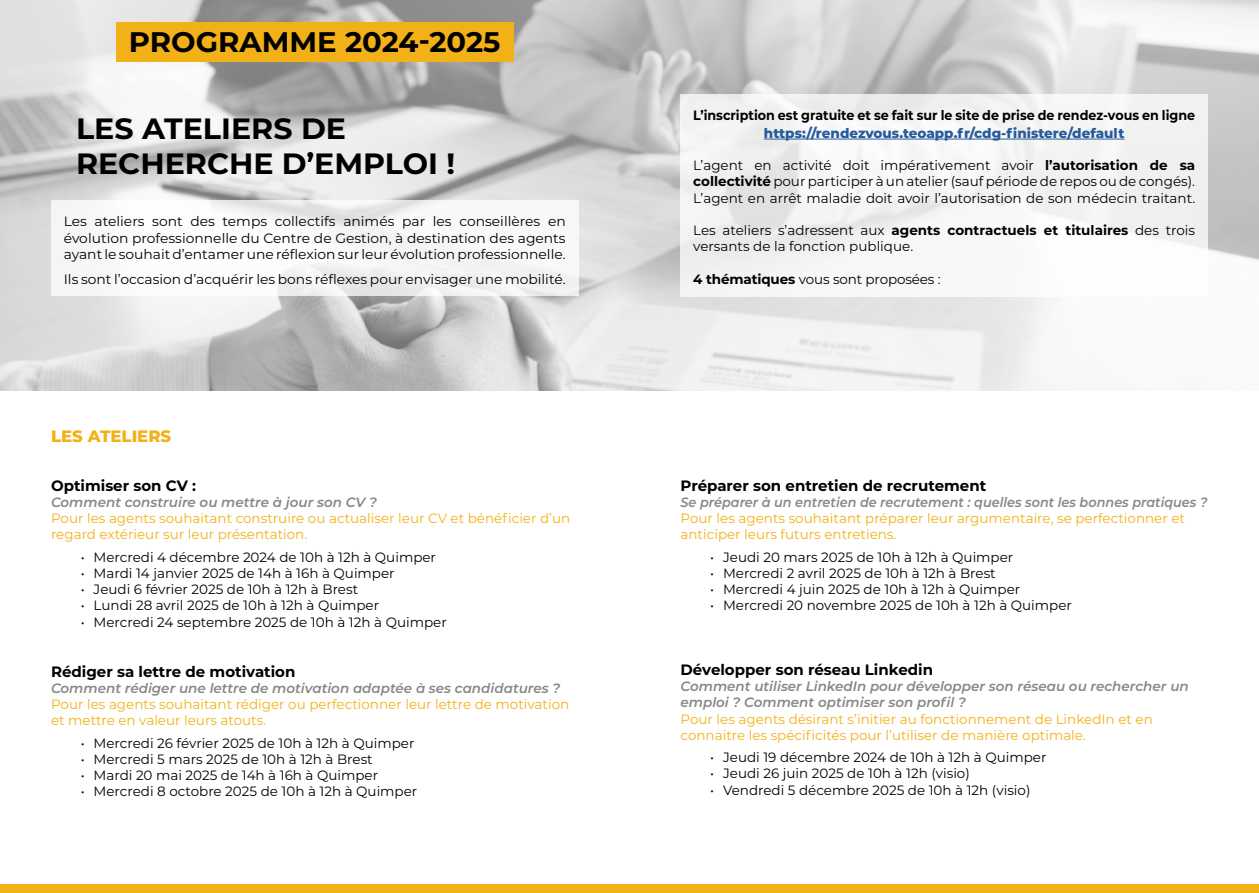
<style>
.page{position:relative;width:1259px;height:893px;background:#fff}
.page>*{position:absolute;margin:0;border:0;box-sizing:border-box;transform-origin:0 0}
.t1{font:700 29.4px/35.2px "Montserrat";color:#000}
.t2{font:700 28.35px "Montserrat";color:#000}
.t3{font:800 16.5px "Montserrat";color:#f3b118}
.t4{font:700 15px "Montserrat";color:#000}
.t5{font:13.5px/16.2px "Montserrat";color:#000;text-align:justify}
.t6{font:13.5px/16.2px "Montserrat";color:#f3b118}
.t7{font:italic 600 13.5px/16.2px "Montserrat";color:#878787}
.t8{font:700 13.5px "Montserrat";color:#000;scale:.94 1}
.t9{font:italic 600 13.5px "Montserrat";color:#878787;scale:.95 1}
.t10{font:800 13.5px "Montserrat";color:#275b9b}
.s1{font-weight:700}
</style>
<div class="page">
<img style="left:0;top:0;width:1259px;height:390px">
<div style="left:0;top:884px;width:629px;height:9px;background:#f3b118"></div>
<div style="left:116px;top:22px;width:397px;height:40px;background:#f3b118"></div>
<svg style="left:51px;top:201px;width:527px;height:95px"></svg>
<div style="left:629px;top:884px;width:630px;height:9px;background:#f3b118"></div>
<svg style="left:680px;top:94px;width:528px;height:202px;fill:#f5f5f5"></svg>
<hr style="left:764px;top:139px;width:360px;height:1px;background:#275b9b">
<h2 class="t2" style="left:129px;top:21px;width:373px">PROGRAMME 2024-2025</h2>
<h1 class="t1" style="left:76px;top:109px;width:380px">LES ATELIERS DE<br>RECHERCHE D’EMPLOI !</h1>
<p class="t5" style="left:64px;top:213px;width:503px">Les ateliers sont des temps collectifs animés par les conseillères en évolution professionnelle du Centre de Gestion, à destination des agents ayant le souhait d’entamer une réflexion sur leur évolution professionnelle.</p>
<p class="t5" style="left:64px;top:270px;width:503px">Ils sont l’occasion d’acquérir les bons réflexes pour envisager une mobilité.</p>
<p class="t3" style="left:51px;top:424px;width:122px">LES ATELIERS</p>
<p class="t4" style="left:51px;top:475px;width:147px">Optimiser son CV :</p>
<p class="t7" style="left:51px;top:493px;width:327px">Comment construire ou mettre à jour son CV ?</p>
<p class="t6" style="left:51px;top:510px;width:521px">Pour les agents souhaitant construire ou actualiser leur CV et bénéficier d’un regard extérieur sur leur présentation.</p>
<p class="t5" style="left:81px;top:548px;width:357px">• Mercredi 4 décembre 2024 de 10h à 12h à Quimper</p>
<p class="t5" style="left:81px;top:565px;width:315px">• Mardi 14 janvier 2025 de 14h à 16h à Quimper</p>
<p class="t5" style="left:81px;top:581px;width:279px">• Jeudi 6 février 2025 de 10h à 12h à Brest</p>
<p class="t5" style="left:81px;top:597px;width:300px">• Lundi 28 avril 2025 de 10h à 12h à Quimper</p>
<p class="t5" style="left:81px;top:613px;width:367px">• Mercredi 24 septembre 2025 de 10h à 12h à Quimper</p>
<p class="t4" style="left:51px;top:660px;width:246px">Rédiger sa lettre de motivation</p>
<p class="t7" style="left:51px;top:679px;width:511px">Comment rédiger une lettre de motivation adaptée à ses candidatures ?</p>
<p class="t6" style="left:51px;top:696px;width:520px">Pour les agents souhaitant rédiger ou perfectionner leur lettre de motivation et mettre en valeur leurs atouts.</p>
<p class="t5" style="left:81px;top:734px;width:335px">• Mercredi 26 février 2025 de 10h à 12h à Quimper</p>
<p class="t5" style="left:81px;top:751px;width:293px">• Mercredi 5 mars 2025 de 10h à 12h à Brest</p>
<p class="t5" style="left:81px;top:767px;width:299px">• Mardi 20 mai 2025 de 14h à 16h à Quimper</p>
<p class="t5" style="left:81px;top:783px;width:338px">• Mercredi 8 octobre 2025 de 10h à 12h à Quimper</p>
<p class="t8" style="left:693px;top:105px;width:535px">L’inscription est gratuite et se fait sur le site de prise de rendez-vous en ligne</p>
<p class="t10" style="left:764px;top:123px;width:362px">https://rendezvous.teoapp.fr/cdg-finistere/default</p>
<p class="t5" style="left:693px;top:157px;width:503px">L’agent en activité doit impérativement avoir <span class="s1">l’autorisation de sa collectivité</span> pour participer à un atelier (sauf période de repos ou de congés).<br>L’agent en arrêt maladie doit avoir l’autorisation de son médecin traitant.</p>
<p class="t5" style="left:693px;top:222px;width:503px">Les ateliers s’adressent aux <span class="s1">agents contractuels et titulaires</span> des trois versants de la fonction publique.</p>
<p class="t5" style="left:693px;top:270px;width:249px"><span class="s1">4 thématiques</span> vous sont proposées :</p>
<p class="t4" style="left:680px;top:475px;width:307px">Préparer son entretien de recrutement</p>
<p class="t9" style="left:680px;top:493px;width:556px">Se préparer à un entretien de recrutement : quelles sont les bonnes pratiques ?</p>
<p class="t6" style="left:680px;top:510px;width:506px">Pour les agents souhaitant préparer leur argumentaire, se perfectionner et anticiper leurs futurs entretiens.</p>
<p class="t5" style="left:710px;top:548px;width:304px">• Jeudi 20 mars 2025 de 10h à 12h à Quimper</p>
<p class="t5" style="left:710px;top:565px;width:287px">• Mercredi 2 avril 2025 de 10h à 12h à Brest</p>
<p class="t5" style="left:710px;top:581px;width:311px">• Mercredi 4 juin 2025 de 10h à 12h à Quimper</p>
<p class="t5" style="left:710px;top:597px;width:363px">• Mercredi 20 novembre 2025 de 10h à 12h à Quimper</p>
<p class="t4" style="left:680px;top:659px;width:254px">Développer son réseau Linkedin</p>
<p class="t7" style="left:680px;top:678px;width:510px">Comment utiliser LinkedIn pour développer son réseau ou rechercher un emploi ? Comment optimiser son profil ?</p>
<p class="t6" style="left:680px;top:710px;width:474px">Pour les agents désirant s’initier au fonctionnement de LinkedIn et en connaitre les spécificités pour l’utiliser de manière optimale.</p>
<p class="t5" style="left:710px;top:749px;width:338px">• Jeudi 19 décembre 2024 de 10h à 12h à Quimper</p>
<p class="t5" style="left:710px;top:765px;width:261px">• Jeudi 26 juin 2025 de 10h à 12h (visio)</p>
<p class="t5" style="left:710px;top:781px;width:322px">• Vendredi 5 décembre 2025 de 10h à 12h (visio)</p>
</div>
